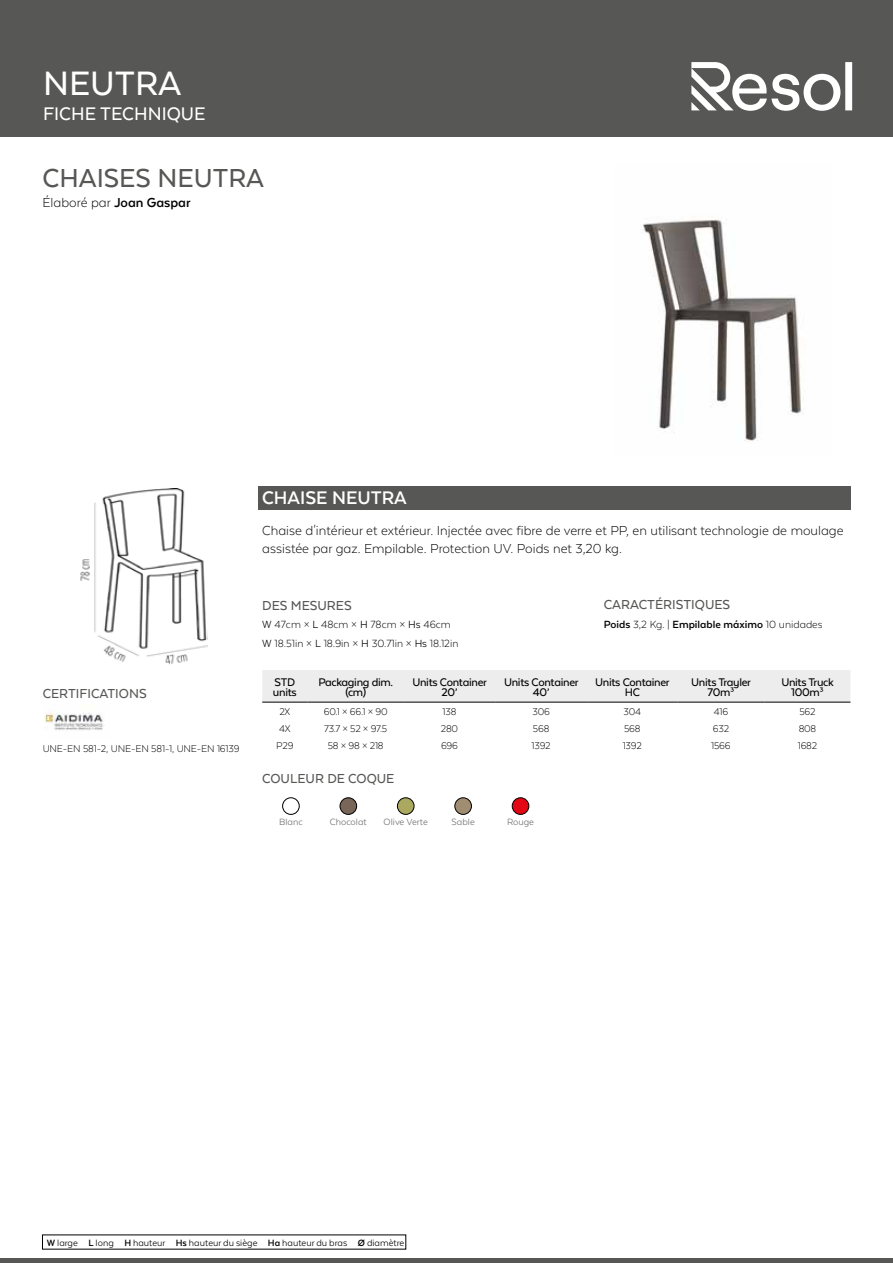
<style>
.page{position:relative;width:893px;height:1263px;background:#fff}
.page>*{position:absolute;margin:0;border:0;box-sizing:border-box;transform-origin:0 0}
.t1{font:500 39px "Texta Alt";color:#fff}
.t2{font:500 30px "Texta Alt";color:#575756}
.t3{font:500 21px "Texta Alt";color:#fff}
.t4{font:700 21px "Texta Alt";color:#fff}
.t5{font:300 15px/18px "Texta Alt";color:#000}
.t6{font:500 15px "Texta Alt";color:#575756}
.t7{font:500 12.75px/10.5px "Texta Alt";letter-spacing:-.025em;color:#000;text-align:center}
.t8{font:300 12px/18.6px "Texta Alt";color:#000}
.t9{font:700 12px "Texta Alt";color:#000}
.t10{font:300 11.25px "Texta Alt";letter-spacing:-.02em;color:#000}
.t11{font:10.5px "Texta Alt";color:#000}
.t12{font:10.5px "Texta Alt";color:#706f6f}
.s1{font-weight:700}
.s2{font-weight:400}
.s3{font-weight:300}
</style>
<div class="page">
<hr style="left:0;top:1259px;width:893px;height:4px;background:#575756">
<div style="left:0;top:0;width:893px;height:137px;background:#575756"></div>
<svg style="left:691px;top:62px;width:161px;height:49px"></svg>
<img style="left:642px;top:216px;width:160px;height:226px">
<div style="left:258px;top:486px;width:592px;height:23px;background:#575756"></div>
<div style="left:262px;top:670px;width:588px;height:32px;background:#ededed"></div>
<hr style="left:262px;top:702px;width:46px;height:1px;background:#000">
<hr style="left:308px;top:702px;width:96px;height:1px;background:#000">
<hr style="left:404px;top:702px;width:91px;height:1px;background:#000">
<hr style="left:495px;top:702px;width:92px;height:1px;background:#000">
<hr style="left:587px;top:702px;width:90px;height:1px;background:#000">
<hr style="left:677px;top:702px;width:88px;height:1px;background:#000">
<hr style="left:765px;top:702px;width:85px;height:1px;background:#000">
<img style="left:283px;top:798px;width:16px;height:16px;border-radius:8px">
<div style="left:282px;top:798px;width:17px;height:16px;border:1px solid #000;border-radius:50%"></div>
<img style="left:340px;top:798px;width:17px;height:16px;border-radius:8px">
<div style="left:340px;top:798px;width:17px;height:16px;border:1px solid #000;border-radius:50%"></div>
<img style="left:397px;top:798px;width:17px;height:16px;border-radius:8px">
<div style="left:397px;top:798px;width:17px;height:16px;border:1px solid #000;border-radius:50%"></div>
<img style="left:455px;top:798px;width:16px;height:16px;border-radius:8px">
<div style="left:455px;top:798px;width:17px;height:16px;border:1px solid #000;border-radius:50%"></div>
<img style="left:512px;top:798px;width:17px;height:16px;border-radius:8px">
<div style="left:512px;top:798px;width:17px;height:16px;border:1px solid #000;border-radius:50%"></div>
<img style="left:80px;top:488px;width:127px;height:176px">
<img style="left:44px;top:712px;width:61px;height:18px">
<h1 class="t1" style="left:43px;top:63px;width:140px">NEUTRA</h1>
<h3 class="t3" style="left:43px;top:103px;width:164px">FICHE TECHNIQUE</h3>
<h2 class="t2" style="left:43px;top:163px;width:223px">CHAISES NEUTRA</h2>
<p class="t5" style="left:43px;top:193px;width:150px">Élaboré par <span class="s1">Joan Gaspar</span></p>
<h3 class="t4" style="left:262px;top:487px;width:146px">CHAISE NEUTRA</h3>
<p class="t5" style="left:262px;top:521px;width:583px">Chaise d'intérieur et extérieur. Injectée avec fibre de verre et PP, en utilisant technologie de moulage assistée par gaz. Empilable. Protection UV. Poids net 3,20 kg.</p>
<p class="t6" style="left:43px;top:685px;width:106px">CERTIFICATIONS</p>
<p class="t10" style="left:43px;top:742px;width:199px">UNE-EN 581-2, UNE-EN 581-1, UNE-EN 16139</p>
<p class="t6" style="left:262px;top:597px;width:91px">DES MESURES</p>
<p class="t8" style="left:262px;top:615px;width:198px"><span class="s2">W</span> 47cm × <span class="s2">L</span> 48cm × <span class="s2">H</span> 78cm × <span class="s2">Hs</span> 46cm<br><span class="s2">W</span> 18.51in × <span class="s2">L</span> 18.9in × <span class="s2">H</span> 30.71in × <span class="s2">Hs</span> 18.12in</p>
<p class="t6" style="left:604px;top:597px;width:128px">CARACTÉRISTIQUES</p>
<p class="t9" style="left:604px;top:618px;width:220px">Poids <span class="s3">3,2 Kg. |</span> Empilable máximo <span class="s3">10 unidades</span></p>
<p class="t7" style="left:273px;top:676px;width:25px;text-align:left">STD units</p>
<p class="t7" style="left:318px;top:676px;width:76px">Packaging dim. (cm)</p>
<p class="t7" style="left:412px;top:676px;width:76px">Units Container<br>20’</p>
<p class="t7" style="left:504px;top:676px;width:76px">Units Container<br>40’</p>
<p class="t7" style="left:595px;top:676px;width:76px">Units Container<br>HC</p>
<p class="t7" style="left:691px;top:676px;width:61px">Units Trayler<br>70m³</p>
<p class="t7" style="left:781px;top:676px;width:54px">Units Truck<br>100m³</p>
<p class="t10" style="left:279px;top:706px;width:12px">2X</p>
<p class="t10" style="left:324px;top:706px;width:65px">60.1 × 66.1 × 90</p>
<p class="t10" style="left:443px;top:706px;width:15px">138</p>
<p class="t10" style="left:532px;top:706px;width:19px">306</p>
<p class="t10" style="left:623px;top:706px;width:19px">304</p>
<p class="t10" style="left:714px;top:706px;width:16px">416</p>
<p class="t10" style="left:799px;top:706px;width:18px">562</p>
<p class="t10" style="left:279px;top:723px;width:13px">4X</p>
<p class="t10" style="left:324px;top:723px;width:65px">73.7 × 52 × 97.5</p>
<p class="t10" style="left:441px;top:723px;width:19px">280</p>
<p class="t10" style="left:533px;top:723px;width:18px">568</p>
<p class="t10" style="left:624px;top:723px;width:18px">568</p>
<p class="t10" style="left:713px;top:723px;width:18px">632</p>
<p class="t10" style="left:799px;top:723px;width:19px">808</p>
<p class="t10" style="left:276px;top:740px;width:19px">P29</p>
<p class="t10" style="left:328px;top:740px;width:57px">58 × 98 × 218</p>
<p class="t10" style="left:441px;top:740px;width:19px">696</p>
<p class="t10" style="left:532px;top:740px;width:21px">1392</p>
<p class="t10" style="left:623px;top:740px;width:21px">1392</p>
<p class="t10" style="left:711px;top:740px;width:21px">1566</p>
<p class="t10" style="left:798px;top:740px;width:21px">1682</p>
<p class="t6" style="left:262px;top:771px;width:134px">COULEUR DE COQUE</p>
<p class="t12" style="left:279px;top:816px;width:25px">Blanc</p>
<p class="t12" style="left:330px;top:816px;width:38px">Chocolat</p>
<p class="t12" style="left:384px;top:816px;width:46px">Olive Verte</p>
<p class="t12" style="left:451px;top:816px;width:25px">Sable</p>
<p class="t12" style="left:507px;top:816px;width:28px">Rouge</p>
<p class="t11" style="left:47px;top:1237px;width:359px"><span class="s1">W</span> large <span class="s1">L</span> long <span class="s1">H</span> hauteur <span class="s1">Hs</span> hauteur du siège <span class="s1">Ha</span> hauteur du bras <span class="s1">Ø</span> diamètre</p>
</div>
